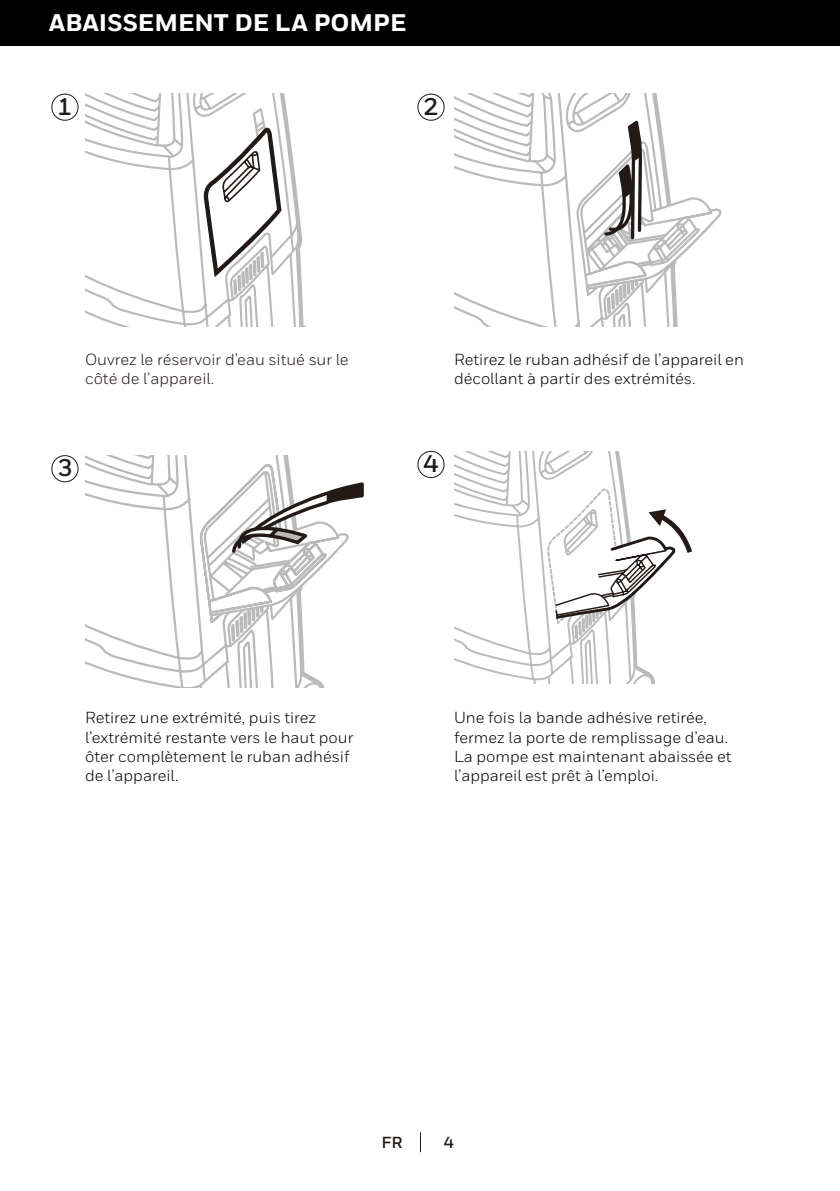
<style>
.page{position:relative;width:840px;height:1191px;background:#fff}
.page>*{position:absolute;margin:0;border:0;box-sizing:border-box;transform-origin:0 0}
.t1{font:800 24px "Honeywell Sans";color:#fff}
.t2{font:700 24px "Honeywell Sans";color:#231916}
.t3{font:16px/19.2px "Honeywell Sans";color:#000}
.t4{font:16px/19.2px "Honeywell Sans";color:#231916}
.t5{font:700 16px "Honeywell Sans";color:#231916}
</style>
<div class="page">
<svg style="left:420px;top:1132px;width:1px;height:20px"></svg>
<div style="left:0;top:0;width:839px;height:45px;background:#000001"></div>
<div style="left:51px;top:94px;width:27px;height:27px;border:1px solid #231916;border-radius:50%"></div>
<div style="left:417px;top:94px;width:27px;height:27px;border:1px solid #231916;border-radius:50%"></div>
<div style="left:51px;top:455px;width:27px;height:27px;border:1px solid #231916;border-radius:50%"></div>
<div style="left:417px;top:451px;width:27px;height:27px;border:1px solid #231916;border-radius:50%"></div>
<svg style="left:85px;top:94px;width:220px;height:232px"></svg>
<svg style="left:202px;top:128px;width:79px;height:149px"></svg>
<svg style="left:454px;top:451px;width:197px;height:233px"></svg>
<svg style="left:546px;top:464px;width:145px;height:161px"></svg>
<svg style="left:454px;top:94px;width:206px;height:232px"></svg>
<svg style="left:575px;top:117px;width:146px;height:209px"></svg>
<svg style="left:85px;top:455px;width:236px;height:232px"></svg>
<svg style="left:196px;top:459px;width:167px;height:167px"></svg>
<p class="t1" style="left:49px;top:8px;width:359px">ABAISSEMENT DE LA POMPE</p>
<p class="t2" style="left:57px;top:92px;width:16px">1</p>
<p class="t2" style="left:423px;top:92px;width:16px">2</p>
<p class="t4" style="left:85px;top:350px;width:265px">Ouvrez le réservoir d’eau situé sur le côté de l’appareil.</p>
<p class="t3" style="left:454px;top:350px;width:291px">Retirez le ruban adhésif de l’appareil en décollant à partir des extrémités.</p>
<p class="t2" style="left:57px;top:453px;width:16px">3</p>
<p class="t2" style="left:423px;top:449px;width:16px">4</p>
<p class="t3" style="left:85px;top:708px;width:269px">Retirez une extrémité, puis tirez l’extrémité restante vers le haut pour ôter complètement le ruban adhésif de l’appareil.</p>
<p class="t3" style="left:454px;top:708px;width:279px">Une fois la bande adhésive retirée, fermez la porte de remplissage d’eau.<br>La pompe est maintenant abaissée et l’appareil est prêt à l’emploi.</p>
<p class="t5" style="left:381px;top:1132px;width:22px">FR</p>
<p class="t5" style="left:443px;top:1132px;width:11px">4</p>
</div>
